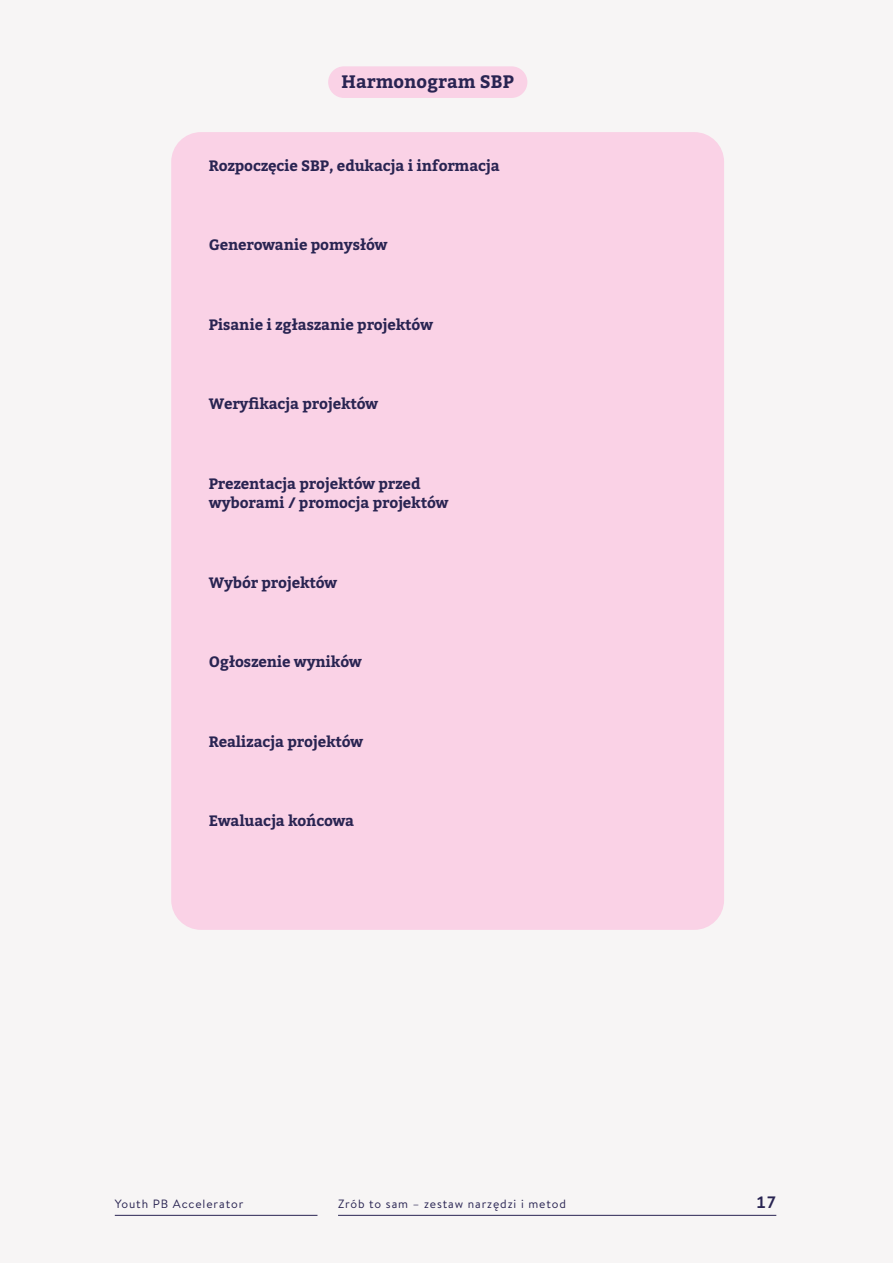
<style>
.page{position:relative;width:893px;height:1263px;background:#f7f5f5}
.page>*{position:absolute;margin:0;border:0;box-sizing:border-box;transform-origin:0 0}
.NOTES_JASNORÓŻOWY{font:700 18px "Bitter";color:#292452}
.t1{font:700 16.5px "Brandon Text";color:#292452}
.WYRÓŻNIENIE_CHECKLIS{font:700 15px/19.5px "Bitter";letter-spacing:-.01em;color:#292452}
.t2{font:12px "Brandon Text";letter-spacing:.075em;color:#292452}
</style>
<div class="page">
<hr style="left:338px;top:1215px;width:438px;height:1px;background:#292452">
<hr style="left:115px;top:1215px;width:202px;height:1px;background:#292452">
<div style="left:171px;top:132px;width:553px;height:798px;background:#fad2e6;border-radius:30px"></div>
<div style="left:328px;top:66px;width:199px;height:32px;background:#fad2e6;border-radius:16px"></div>
<p class="NOTES_JASNORÓŻOWY" style="left:342px;top:70px;width:174px">Harmonogram SBP</p>
<p class="WYRÓŻNIENIE_CHECKLIS" style="left:209px;top:156px;width:293px">Rozpoczęcie SBP, edukacja i informacja</p>
<p class="WYRÓŻNIENIE_CHECKLIS" style="left:209px;top:236px;width:180px">Generowanie pomysłów</p>
<p class="WYRÓŻNIENIE_CHECKLIS" style="left:209px;top:315px;width:226px">Pisanie i zgłaszanie projektów</p>
<p class="WYRÓŻNIENIE_CHECKLIS" style="left:209px;top:395px;width:171px">Weryfikacja projektów</p>
<p class="WYRÓŻNIENIE_CHECKLIS" style="left:209px;top:474px;width:241px">Prezentacja projektów przed wyborami / promocja projektów</p>
<p class="WYRÓŻNIENIE_CHECKLIS" style="left:209px;top:573px;width:130px">Wybór projektów</p>
<p class="WYRÓŻNIENIE_CHECKLIS" style="left:209px;top:653px;width:155px">Ogłoszenie wyników</p>
<p class="WYRÓŻNIENIE_CHECKLIS" style="left:209px;top:732px;width:156px">Realizacja projektów</p>
<p class="WYRÓŻNIENIE_CHECKLIS" style="left:209px;top:812px;width:147px">Ewaluacja końcowa</p>
<p class="t2" style="left:115px;top:1196px;width:130px">Youth PB Accelerator</p>
<p class="t2" style="left:338px;top:1196px;width:230px">Zrób to sam – zestaw narzędzi i metod</p>
<p class="t1" style="left:756px;top:1191px;width:22px">17</p>
</div>
